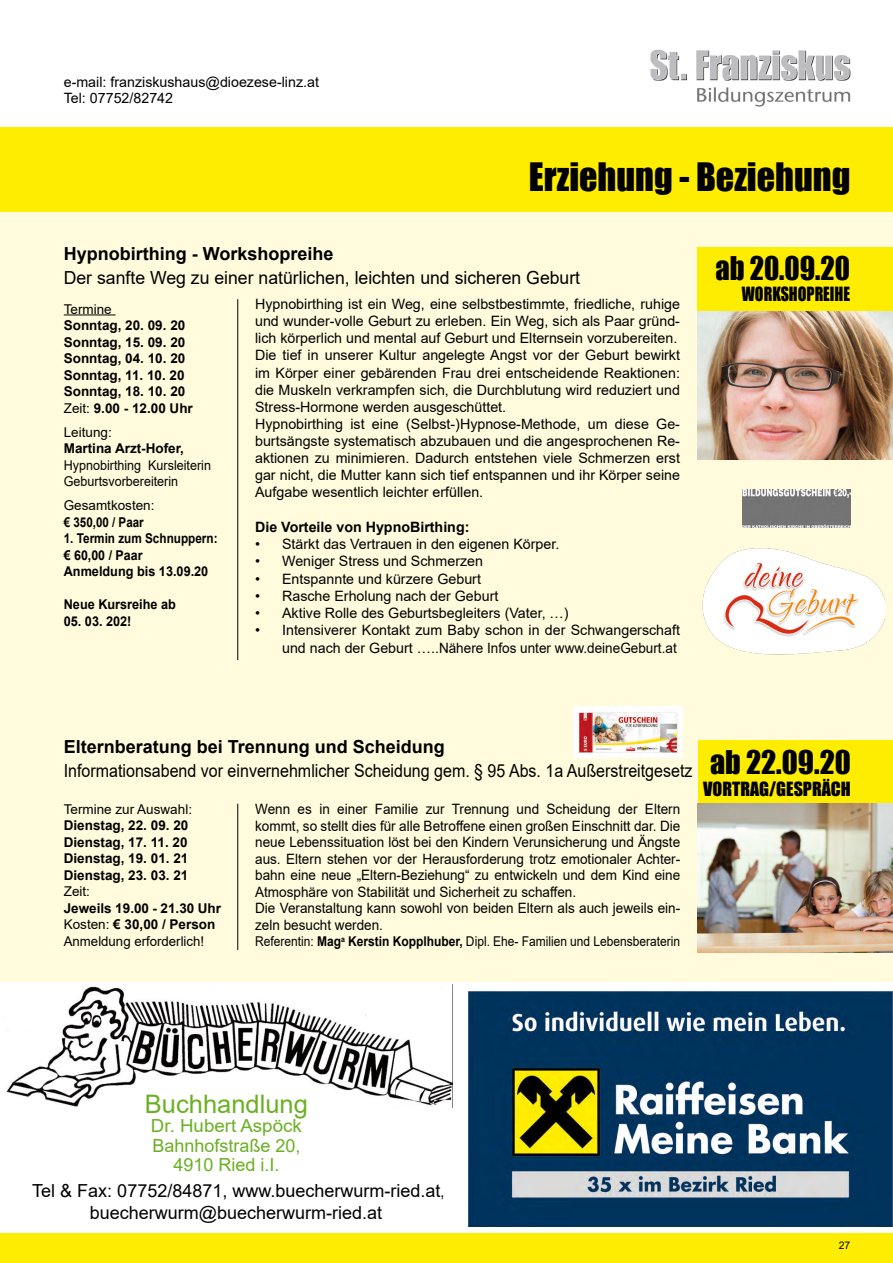
<style>
.page{position:relative;width:893px;height:1263px;background:#fff}
.page>*{position:absolute;margin:0;border:0;box-sizing:border-box;transform-origin:0 0}
.t1{font:36px "Impact";color:#000}
.t2{font:30px "Impact";color:#000;scale:.95 1}
.t3{font:30px "Impact";color:#000}
.t4{font:25.5px "Arial";color:#6ab023}
.t5{font:18px/21.6px "Arial";color:#000;text-align:center}
.t6{font:18px "Arial";color:#000;scale:.89 1}
.t7{font:700 18px "Arial";color:#000}
.t8{font:18px/19.5px "Arial";color:#6ab023;text-align:center;scale:1.04 1}
.t9{font:18px "Impact";color:#000}
.t10{font:18px "Impact";color:#000;scale:.89 1}
.t11{font:14.25px/17.1px "Arial";color:#000}
.t12{font:14.25px/16.5px "Arial";color:#000;scale:.95 1}
.t13{font:700 14.25px "Arial";color:#000}
.t14{font:700 13.5px/16.5px "Arial";color:#000}
.t15{font:13.5px "Arial";color:#000;scale:.89 1}
.t16{font:700 13.5px/16.5px "Arial";color:#000;scale:.87 1}
.t17{font:13.5px "Arial";color:#000}
.t18{font:13.5px/16.5px "Arial";color:#000;scale:.93 1}
.t19{font:700 13.5px "Arial";color:#000;scale:.94 1}
.t20{font:700 13.5px "Arial";color:#000;scale:.86 1}
.t21{font:10.5px "Arial";color:#000}
.s1{font-weight:400}
.s2{font-weight:700}
</style>
<div class="page">
<div style="left:0;top:128px;width:893px;height:85px;background:#ffed00"></div>
<div style="left:0;top:213px;width:893px;height:1020px;background:#fffbdc"></div>
<img style="left:650px;top:49px;width:200px;height:57px">
<hr style="left:237px;top:299px;width:1px;height:361px;background:#000">
<hr style="left:64px;top:314px;width:52px;height:1px;background:#000">
<img style="left:697px;top:310px;width:196px;height:149px">
<div style="left:697px;top:247px;width:196px;height:63px;background:#ffed00"></div>
<img style="left:702px;top:548px;width:184px;height:107px">
<img style="left:743px;top:489px;width:107px;height:39px">
<hr style="left:237px;top:804px;width:1px;height:146px;background:#000">
<div style="left:698px;top:740px;width:195px;height:64px;background:#ffed00"></div>
<img style="left:697px;top:804px;width:196px;height:148px">
<img style="left:573px;top:707px;width:109px;height:51px">
<div style="left:6px;top:1233px;width:887px;height:30px;background:#ffed00"></div>
<div style="left:0;top:982px;width:893px;height:251px;background:#fff"></div>
<img style="left:6px;top:984px;width:447px;height:124px">
<img style="left:469px;top:992px;width:424px;height:235px">
<p class="t11" style="left:64px;top:74px;width:257px;line-height:16.5px">e-mail: franziskushaus@dioezese-linz.at<br>Tel: 07752/82742</p>
<h1 class="t1" style="left:529px;top:149px;width:323px">Erziehung - Beziehung</h1>
<p class="t7" style="left:64px;top:241px;width:271px">Hypnobirthing - Workshopreihe</p>
<p class="t5" style="left:64px;top:266px;width:518px">Der sanfte Weg zu einer natürlichen, leichten und sicheren Geburt</p>
<p class="t11" style="left:255px;top:295px;width:426px">Hypnobirthing ist ein Weg, eine selbstbestimmte, friedliche, ruhige und wunder-volle Geburt zu erleben. Ein Weg, sich als Paar gründ&shy;lich körperlich und mental auf Geburt und Elternsein vorzubereiten.<br>Die tief in unserer Kultur angelegte Angst vor der Geburt bewirkt im Körper einer gebärenden Frau drei entscheidende Reaktionen: die Muskeln verkrampfen sich, die Durchblutung wird reduziert und Stress-Hormone werden ausgeschüttet.<br>Hypnobirthing ist eine (Selbst-)Hypnose-Methode, um diese Ge&shy;burtsängste systematisch abzubauen und die angesprochenen Re&shy;aktionen zu minimieren. Dadurch entstehen viele Schmerzen erst gar nicht, die Mutter kann sich tief entspannen und ihr Körper seine Aufgabe wesentlich leichter erfüllen.</p>
<p class="t13" style="left:255px;top:517px;width:216px">Die Vorteile von HypnoBirthing:</p>
<p class="t11" style="left:255px;top:535px;width:306px">• Stärkt das Vertrauen in den eigenen Körper.</p>
<p class="t11" style="left:255px;top:553px;width:229px">• Weniger Stress und Schmerzen</p>
<p class="t11" style="left:255px;top:570px;width:227px">• Entspannte und kürzere Geburt</p>
<p class="t11" style="left:255px;top:587px;width:245px">• Rasche Erholung nach der Geburt</p>
<p class="t11" style="left:255px;top:604px;width:315px">• Aktive Rolle des Geburtsbegleiters (Vater, …)</p>
<p class="t11" style="left:255px;top:621px;width:426px;text-align:right">• Intensiverer Kontakt zum Baby schon in der Schwangerschaft und nach der Geburt …..Nähere Infos unter www.deineGeburt.at</p>
<p class="t17" style="left:64px;top:299px;width:50px">Termine</p>
<p class="t14" style="left:64px;top:317px;width:131px">Sonntag, 20. 09. 20<br>Sonntag, 15. 09. 20<br>Sonntag, 04. 10. 20<br>Sonntag, 11. 10. 20<br>Sonntag, 18. 10. 20<br><span class="s1">Zeit:</span> 9.00 - 12.00 Uhr</p>
<p class="t17" style="left:64px;top:422px;width:50px">Leitung:</p>
<p class="t14" style="left:64px;top:440px;width:122px">Martina Arzt-Hofer,</p>
<p class="t18" style="left:64px;top:456px;width:160px">Hypnobirthing Kursleiterin<br>Geburtsvorbereiterin</p>
<p class="t17" style="left:64px;top:496px;width:92px">Gesamtkosten:</p>
<p class="t20" style="left:64px;top:512px;width:95px">€ 350,00 / Paar</p>
<p class="t16" style="left:64px;top:530px;width:178px">1. Termin zum Schnuppern: € 60,00 / Paar<br>Anmeldung bis 13.09.20</p>
<p class="t19" style="left:64px;top:595px;width:121px">Neue Kursreihe ab</p>
<p class="t19" style="left:64px;top:611px;width:74px">05. 03. 202!</p>
<h2 class="t2" style="left:715px;top:245px;width:143px">ab 20.09.20</h2>
<p class="t10" style="left:742px;top:280px;width:123px">WORKSHOPREIHE</p>
<p class="t7" style="left:64px;top:734px;width:383px">Elternberatung bei Trennung und Scheidung</p>
<p class="t6" style="left:64px;top:758px;width:708px">Informationsabend vor einvernehmlicher Scheidung gem. § 95 Abs. 1a Außerstreitgesetz</p>
<p class="t12" style="left:255px;top:801px;width:449px">Wenn es in einer Familie zur Trennung und Scheidung der Eltern kommt, so stellt dies für alle Betroffene einen großen Einschnitt dar. Die neue Lebenssituation löst bei den Kindern Verunsicherung und Ängste aus. Eltern stehen vor der Herausforderung trotz emotionaler Achter&shy;bahn eine neue „Eltern-Beziehung“ zu entwickeln und dem Kind eine Atmosphäre von Stabilität und Sicherheit zu schaffen.<br>Die Veranstaltung kann sowohl von beiden Eltern als auch jeweils ein&shy;zeln besucht werden.</p>
<p class="t15" style="left:255px;top:932px;width:479px">Referentin: <span class="s2">Mag</span><sup>a</sup> <span class="s2">Kerstin Kopplhuber,</span> Dipl. Ehe- Familien und Lebensberaterin</p>
<p class="t17" style="left:64px;top:799px;width:130px">Termine zur Auswahl:</p>
<p class="t14" style="left:64px;top:817px;width:126px;text-align:justify">Dienstag, 22. 09. 20<br>Dienstag, 17. 11. 20<br>Dienstag, 19. 01. 21<br>Dienstag, 23. 03. 21</p>
<p class="t17" style="left:64px;top:882px;width:28px">Zeit:</p>
<p class="t14" style="left:64px;top:900px;width:159px">Jeweils 19.00 - 21.30 Uhr<br><span class="s1">Kosten:</span> € 30,00 / Person<br><span class="s1">Anmeldung erforderlich!</span></p>
<h2 class="t3" style="left:710px;top:739px;width:142px">ab 22.09.20</h2>
<p class="t9" style="left:703px;top:775px;width:149px">VORTRAG/GESPRÄCH</p>
<h3 class="t4" style="left:145px;top:1086px;width:165px">Buchhandlung</h3>
<p class="t8" style="left:151px;top:1116px;width:147px">Dr. Hubert Aspöck<br>Bahnhofstraße 20,<br>4910 Ried i.I.</p>
<p class="t5" style="left:32px;top:1180px;width:414px">Tel &amp; Fax: 07752/84871, www.buecherwurm-ried.at, buecherwurm@buecherwurm-ried.at</p>
<p class="t21" style="left:839px;top:1238px;width:13px">27</p>
</div>
